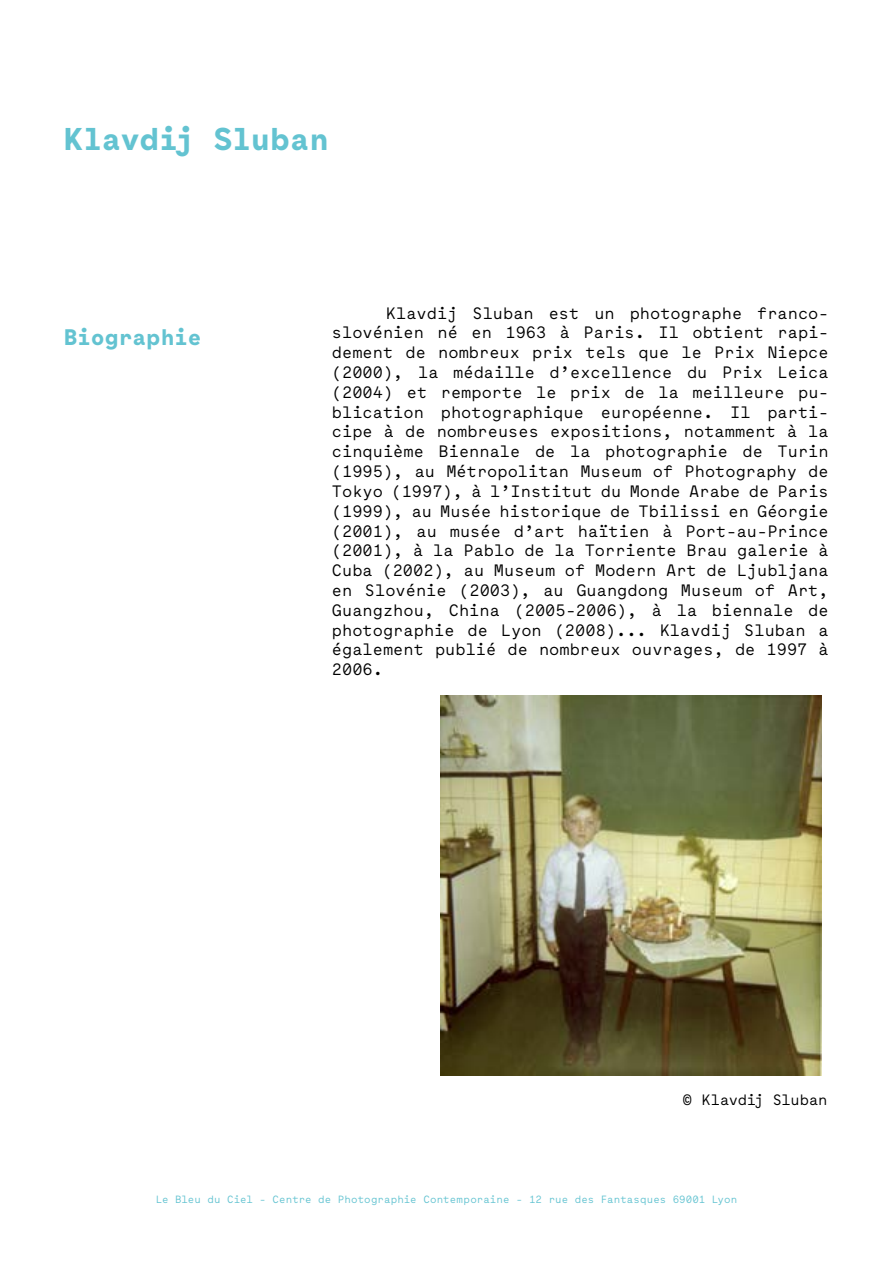
<style>
.page{position:relative;width:893px;height:1263px;background:#fff}
.page>*{position:absolute;margin:0;border:0;box-sizing:border-box;transform-origin:0 0}
.t1{font:700 31.5px "Maax Mono";letter-spacing:-.015em;color:#63c3d1}
.t2{font:700 22.5px "Maax Mono";letter-spacing:-.015em;color:#63c3d1}
.t3{font:16.5px/19.8px "Maax Mono";color:#000;text-align:justify}
.t4{font:15px "Maax Mono";letter-spacing:-.02em;color:#000}
.t5{font:10.5px "Maax Mono";letter-spacing:.005em;color:#63c3d1}
</style>
<div class="page">
<img style="left:440px;top:696px;width:382px;height:380px">
<h1 class="t1" style="left:64px;top:117px;width:267px">Klavdij Sluban</h1>
<h2 class="t2" style="left:64px;top:321px;width:139px">Biographie</h2>
<p class="t3" style="left:332px;top:302px;width:498px;text-indent:54px">Klavdij Sluban est un photographe franco&shy;slovénien né en 1963 à Paris. Il obtient rapi&shy;dement de nombreux prix tels que le Prix Niepce (2000), la médaille d’excellence du Prix Leica (2004) et remporte le prix de la meilleure pu&shy;blication photographique européenne. Il parti&shy;cipe à de nombreuses expositions, notamment à la cinquième Biennale de la photographie de Turin (1995), au Métropolitan Museum of Photography de Tokyo (1997), à l’Institut du Monde Arabe de Paris (1999), au Musée historique de Tbilissi en Géorgie (2001), au musée d’art haïtien à Port-au-Prince (2001), à la Pablo de la Torriente Brau galerie à Cuba (2002), au Museum of Modern Art de Ljubljana en Slovénie (2003), au Guangdong Museum of Art, Guangzhou, China (2005-2006), à la biennale de photographie de Lyon (2008)... Klavdij Sluban a également publié de nombreux ouvrages, de 1997 à 2006.</p>
<p class="t4" style="left:683px;top:1089px;width:146px">© Klavdij Sluban</p>
<p class="t5" style="left:156px;top:1192px;width:583px">Le Bleu du Ciel - Centre de Photographie Contemporaine - 12 rue des Fantasques 69001 Lyon</p>
</div>
